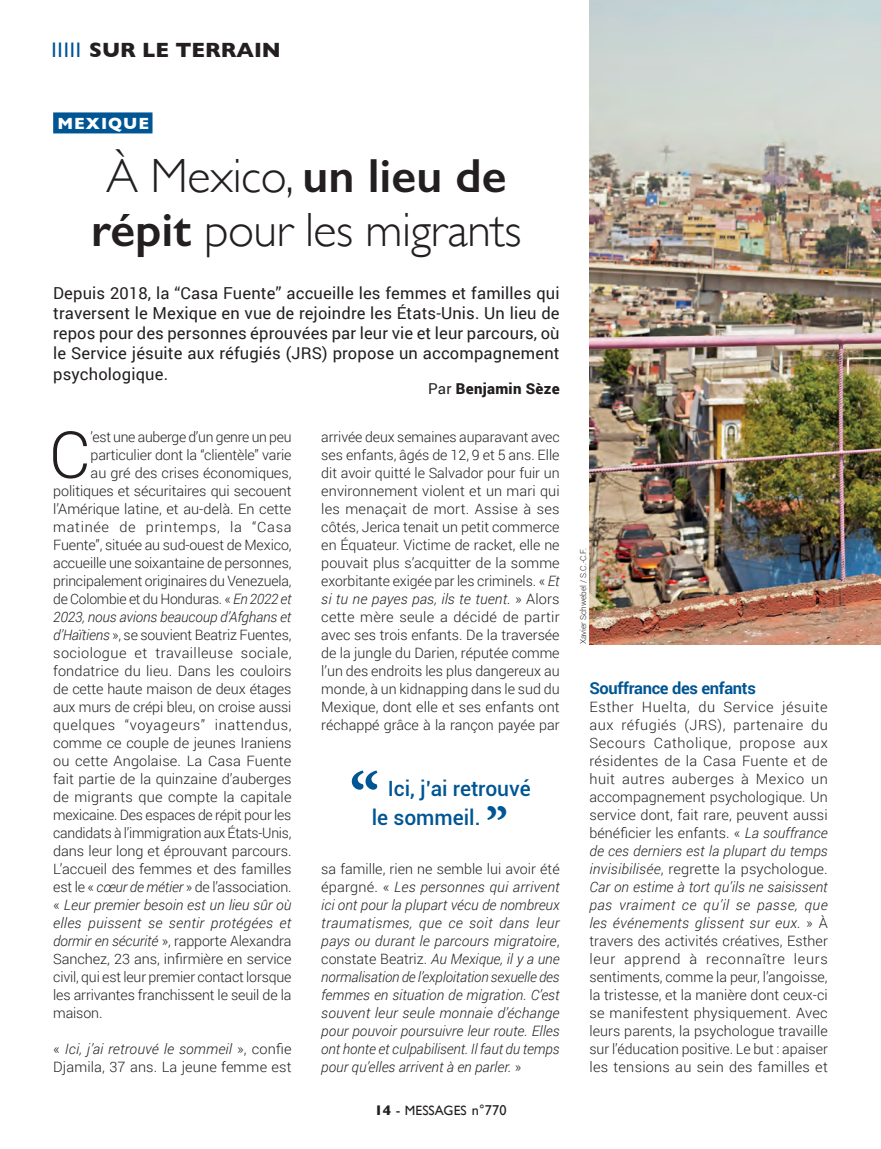
<style>
.page{position:relative;width:881px;height:1149px;background:#fff}
.page>*{position:absolute;margin:0;border:0;box-sizing:border-box;transform-origin:0 0}
.t1{font:700 67.5px "Minion Pro";color:#005594}
.t2{font:300 64.95px "Roboto";color:#231f20}
.t3{font:700 49.5px "Minion Pro";color:#005594}
.t4{font:300 48px/54px "Gill Sans";letter-spacing:-.01em;color:#231f20;text-align:center}
.t5{font:500 21px/28.5px "Roboto";color:#005594}
.t6{font:700 21px "Gill Sans";color:#231f20}
.t7{font:16.5px/19.8px "Roboto";letter-spacing:.01em;color:#231f20;text-align:justify}
.t8{font:700 16.5px "Roboto";letter-spacing:-.02em;color:#005594}
.t9{font:700 16.5px "Gill Sans";letter-spacing:.06em;color:#fff}
.t10{font:900 15px "Roboto";letter-spacing:.02em;color:#231f20}
.t11{font:300 14.25px/18px "Roboto";letter-spacing:-.005em;color:#231f20;text-align:justify}
.t12{font:italic 300 14.25px/18px "Roboto";letter-spacing:-.005em;color:#231f20;text-align:justify}
.t13{font:300 14.25px "Roboto";letter-spacing:.03em;color:#231f20}
.t14{font:italic 300 14.25px "Roboto";letter-spacing:.02em;color:#231f20}
.t15{font:300 14.25px "Roboto";letter-spacing:.04em;color:#231f20}
.t16{font:300 14.25px "Roboto";letter-spacing:.045em;color:#231f20}
.t17{font:13.5px "Gill Sans";letter-spacing:.01em;color:#231f20}
.t18{font:300 8.25px "Roboto";color:#231f20}
.s1{font-weight:400;color:#005594}
.s2{font-weight:600}
.s3{font-weight:400}
.s4{font-style:italic}
.s5{font-style:normal}
.s6{font-weight:700;font-size:14.25px}
.s7{font-size:14.25px}
</style>
<div class="page">
<div style="left:53px;top:112px;width:99px;height:21px;background:#005594"></div>
<img style="left:589px;top:0;width:291px;height:644px">
<h3 class="t6" style="left:51px;top:33px;width:231px"><span class="s1">IIIII</span> SUR LE TERRAIN</h3>
<p class="t9" style="left:57px;top:110px;width:93px">MEXIQUE</p>
<h3 class="t4" style="left:91px;top:147px;width:431px">À Mexico, <span class="s2">un lieu de répit</span> pour les migrants</h3>
<p class="t7" style="left:53px;top:283px;width:507px">Depuis 2018, la “Casa Fuente” accueille les femmes et familles qui traversent le Mexique en vue de rejoindre les États-Unis. Un lieu de repos pour des personnes éprouvées par leur vie et leur parcours, où le Service jésuite aux réfugiés (JRS) propose un accompagnement</p>
<p class="t7" style="left:53px;top:364px;width:116px">psychologique.</p>
<p class="t10" style="left:428px;top:378px;width:133px"><span class="s3">Par</span> Benjamin Sèze</p>
<h2 class="t2" style="left:49px;top:409px;width:43px">C</h2>
<p class="t11" style="left:91px;top:427px;width:202px">’est une auberge d’un genre un peu</p>
<p class="t11" style="left:91px;top:445px;width:202px">particulier dont la “clientèle” varie</p>
<p class="t11" style="left:91px;top:463px;width:202px">au gré des crises économiques,</p>
<p class="t11" style="left:53px;top:481px;width:240px">politiques et sécuritaires qui secouent</p>
<p class="t11" style="left:53px;top:499px;width:240px">l’Amérique latine, et au-delà. En cette</p>
<p class="t16" style="left:53px;top:517px;width:240px">matinée de printemps, la “Casa</p>
<p class="t11" style="left:53px;top:535px;width:240px">Fuente”, située au sud-ouest de Mexico,</p>
<p class="t11" style="left:53px;top:553px;width:240px">accueille une soixantaine de personnes,</p>
<p class="t11" style="left:53px;top:571px;width:240px">principalement originaires du Venezuela,</p>
<p class="t11" style="left:53px;top:589px;width:240px">de Colombie et du Honduras. « <span class="s4">En 2022 et</span></p>
<p class="t12" style="left:53px;top:607px;width:239px">2023, nous avions beaucoup d’Afghans et</p>
<p class="t11" style="left:53px;top:625px;width:240px"><span class="s4">d’Haïtiens</span> », se souvient Beatriz Fuentes,</p>
<p class="t13" style="left:53px;top:643px;width:240px">sociologue et travailleuse sociale,</p>
<p class="t11" style="left:53px;top:661px;width:240px">fondatrice du lieu. Dans les couloirs</p>
<p class="t11" style="left:53px;top:679px;width:240px">de cette haute maison de deux étages</p>
<p class="t11" style="left:53px;top:697px;width:240px">aux murs de crépi bleu, on croise aussi</p>
<p class="t15" style="left:53px;top:715px;width:240px">quelques “voyageurs” inattendus,</p>
<p class="t11" style="left:53px;top:733px;width:240px">comme ce couple de jeunes Iraniens</p>
<p class="t11" style="left:53px;top:751px;width:240px">ou cette Angolaise. La Casa Fuente</p>
<p class="t11" style="left:53px;top:769px;width:240px">fait partie de la quinzaine d’auberges</p>
<p class="t11" style="left:53px;top:787px;width:240px">de migrants que compte la capitale</p>
<p class="t11" style="left:53px;top:805px;width:240px">mexicaine. Des espaces de répit pour les</p>
<p class="t11" style="left:53px;top:823px;width:240px">candidats à l’immigration aux États-Unis,</p>
<p class="t11" style="left:53px;top:841px;width:240px">dans leur long et éprouvant parcours.</p>
<p class="t11" style="left:53px;top:859px;width:239px">L’accueil des femmes et des familles</p>
<p class="t11" style="left:53px;top:877px;width:240px">est le « <span class="s4">cœur de métier</span> » de l’association.</p>
<p class="t12" style="left:53px;top:895px;width:240px"><span class="s5">«</span> Leur premier besoin est un lieu sûr où</p>
<p class="t14" style="left:53px;top:913px;width:240px">elles puissent se sentir protégées et</p>
<p class="t11" style="left:53px;top:931px;width:240px"><span class="s4">dormir en sécurité</span> », rapporte Alexandra</p>
<p class="t11" style="left:53px;top:949px;width:240px">Sanchez, 23 ans, infirmière en service</p>
<p class="t11" style="left:53px;top:967px;width:239px">civil, qui est leur premier contact lorsque</p>
<p class="t11" style="left:53px;top:985px;width:240px">les arrivantes franchissent le seuil de la</p>
<p class="t11" style="left:53px;top:1003px;width:51px">maison.</p>
<p class="t11" style="left:53px;top:1039px;width:240px">« <span class="s4">Ici, j’ai retrouvé le sommeil</span> », confie<br>Djamila, 37 ans. La jeune femme est</p>
<p class="t11" style="left:321px;top:427px;width:240px">arrivée deux semaines auparavant avec ses enfants, âgés de 12, 9 et 5 ans. Elle dit avoir quitté le Salvador pour fuir un environnement violent et un mari qui les menaçait de mort. Assise à ses côtés, Jerica tenait un petit commerce en Équateur. Victime de racket, elle ne pouvait plus s’acquitter de la somme exorbitante exigée par les criminels. « <span class="s4">Et si tu ne payes pas, ils te tuent.</span> » Alors cette mère seule a décidé de partir avec ses trois enfants. De la traversée de la jungle du Darien, réputée comme l’un des endroits les plus dangereux au monde, à un kidnapping dans le sud du Mexique, dont elle et ses enfants ont réchappé grâce à la rançon payée par</p>
<h1 class="t1" style="left:350px;top:749px;width:32px">“</h1>
<h3 class="t5" style="left:371px;top:773px;width:160px;text-indent:16px">Ici, j’ai retrouvé le sommeil.</h3>
<h3 class="t3" style="left:485px;top:790px;width:24px">”</h3>
<p class="t12" style="left:321px;top:859px;width:240px"><span class="s5">sa famille, rien ne semble lui avoir été épargné. «</span> Les personnes qui arrivent ici ont pour la plupart vécu de nombreux traumatismes, que ce soit dans leur pays ou durant le parcours migratoire<span class="s5">, constate Beatriz.</span> Au Mexique, il y a une normalisation de l’exploitation sexuelle des femmes en situation de migration. C’est souvent leur seule monnaie d’échange pour pouvoir poursuivre leur route. Elles ont honte et culpabilisent. Il faut du temps pour qu’elles arrivent à en parler. <span class="s5">»</span></p>
<p class="t17" style="left:374px;top:1101px;width:134px"><span class="s6">14</span> <span class="s7">-</span> MESSAGES <span class="s7">n°770</span></p>
<p class="t18" style="left:577px;top:644px;width:98px;rotate:-90deg">Xavier Schwebel / S.C.-C.F.</p>
<p class="t8" style="left:589px;top:676px;width:168px">Souffrance des enfants</p>
<p class="t11" style="left:589px;top:697px;width:240px">Esther Huelta, du Service jésuite aux réfugiés (JRS), partenaire du Secours Catholique, propose aux résidentes de la Casa Fuente et de huit autres auberges à Mexico un accompagnement psychologique. Un service dont, fait rare, peuvent aussi bénéficier les enfants. « <span class="s4">La souffrance de ces derniers est la plupart du temps invisibilisée</span>, regrette la psychologue.<br><span class="s4">Car on estime à tort qu’ils ne saisissent pas vraiment ce qu’il se passe, que les événements glissent sur eux.</span> » À travers des activités créatives, Esther leur apprend à reconnaître leurs sentiments, comme la peur, l’angoisse, la tristesse, et la manière dont ceux-ci se manifestent physiquement. Avec leurs parents, la psychologue travaille sur l’éducation positive. Le but : apaiser les tensions au sein des familles et</p>
</div>
